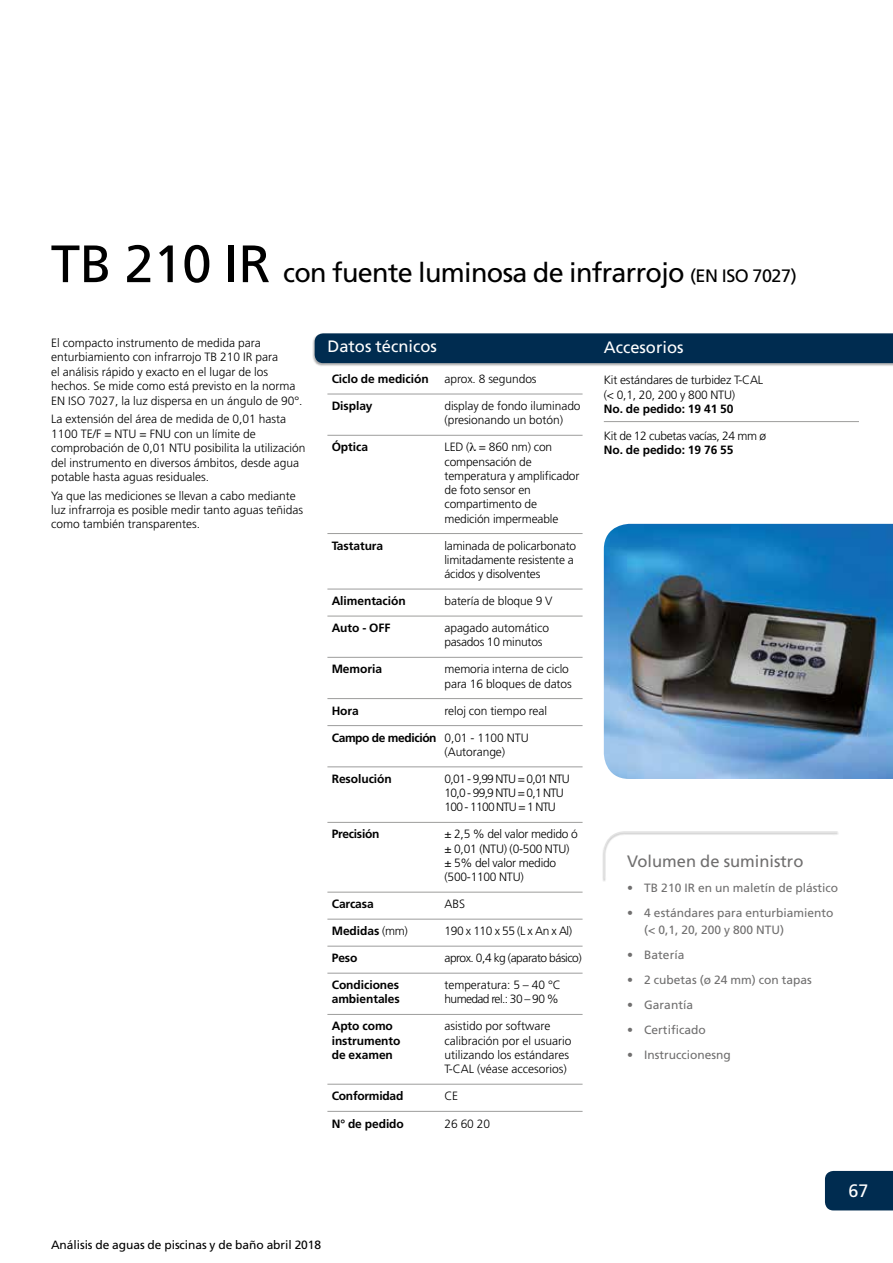
<style>
.page{position:relative;width:893px;height:1263px;background:#fff}
.page>*{position:absolute;margin:0;border:0;box-sizing:border-box;transform-origin:0 0}
.t1{font:27px "Frutiger LT";letter-spacing:-.025em;color:#000}
.t2{font:18px "Frutiger LT";color:#fff}
.t3{font:16.5px "Frutiger LT";color:#fff}
.t4{font:16.5px "Frutiger LT";color:#706f6f}
.t5{font:300 12px/14.2px "Frutiger LT";letter-spacing:-.005em;color:#000}
.t6{font:700 12px "Frutiger LT";letter-spacing:-.005em;color:#000}
.t7{font:12px/16.5px "Frutiger LT";color:#706f6f}
.t8{font:300 12px/14.2px "Frutiger LT";letter-spacing:-.06em;color:#000}
.t9{font:12px "Frutiger LT";letter-spacing:-.005em;color:#000}
.t10{font:300 12px "Frutiger LT";letter-spacing:-.04em;color:#000}
.t11{font:300 12px "Frutiger LT";letter-spacing:-.03em;color:#000}
.t12{font:300 12px "Frutiger LT";letter-spacing:-.035em;color:#000}
.t13{font:300 12px "Frutiger LT";letter-spacing:-.05em;color:#000}
.s1{font-size:52.5px}
.s2{font-size:18px}
.s3{font-weight:700}
.s4{font-weight:300}
</style>
<div class="page">
<div style="left:825px;top:1171px;width:68px;height:39px;background:#002c50"></div>
<div style="left:305px;top:324px;width:588px;height:49px;background:#fff;opacity:.75"></div>
<div style="left:315px;top:333px;width:578px;height:30px;background:#002c50"></div>
<img style="left:604px;top:524px;width:289px;height:255px">
<hr style="left:327px;top:394px;width:256px;height:1px;background:#9d9d9c">
<hr style="left:327px;top:435px;width:256px;height:1px;background:#9d9d9c">
<hr style="left:327px;top:533px;width:256px;height:1px;background:#9d9d9c">
<hr style="left:327px;top:589px;width:256px;height:1px;background:#9d9d9c">
<hr style="left:327px;top:616px;width:256px;height:1px;background:#9d9d9c">
<hr style="left:327px;top:657px;width:256px;height:1px;background:#9d9d9c">
<hr style="left:327px;top:698px;width:256px;height:1px;background:#9d9d9c">
<hr style="left:327px;top:725px;width:256px;height:1px;background:#9d9d9c">
<hr style="left:327px;top:767px;width:256px;height:1px;background:#9d9d9c">
<hr style="left:327px;top:822px;width:256px;height:1px;background:#9d9d9c">
<hr style="left:327px;top:892px;width:256px;height:1px;background:#9d9d9c">
<hr style="left:327px;top:919px;width:256px;height:1px;background:#9d9d9c">
<hr style="left:327px;top:946px;width:256px;height:1px;background:#9d9d9c">
<hr style="left:327px;top:973px;width:256px;height:1px;background:#9d9d9c">
<hr style="left:327px;top:1014px;width:256px;height:1px;background:#9d9d9c">
<hr style="left:327px;top:1084px;width:256px;height:1px;background:#9d9d9c">
<hr style="left:327px;top:1111px;width:256px;height:1px;background:#9d9d9c">
<hr style="left:604px;top:421px;width:255px;height:1px;background:#9d9d9c">
<svg style="left:603px;top:831px;width:235px;height:48px"></svg>
<h1 class="t1" style="left:51px;top:257px;width:747px"><span class="s1">TB 210 IR</span> con fuente luminosa de infrarrojo <span class="s2">(EN ISO 7027)</span></h1>
<p class="t5" style="left:51px;top:336px;width:253px">El compacto instrumento de medida para enturbiamiento con infrarrojo TB 210 IR para<br>el análisis rápido y exacto en el lugar de los hechos. Se mide como está previsto en la norma EN ISO 7027, la luz dispersa en un ángulo de 90°.</p>
<p class="t5" style="left:51px;top:412px;width:256px">La extensión del área de medida de 0,01 hasta 1100 TE/F = NTU = FNU con un límite de comprobación de 0,01 NTU posibilita la utilización del instrumento en diversos ámbitos, desde agua potable hasta aguas residuales.</p>
<p class="t5" style="left:51px;top:488px;width:254px">Ya que las mediciones se llevan a cabo mediante luz infrarroja es posible medir tanto aguas teñidas como también transparentes.</p>
<h3 class="t3" style="left:327px;top:336px;width:111px">Datos técnicos</h3>
<p class="t6" style="left:332px;top:372px;width:99px">Ciclo de medición</p>
<p class="t5" style="left:444px;top:372px;width:94px">aprox. 8 segundos</p>
<p class="t6" style="left:332px;top:399px;width:42px">Display</p>
<p class="t5" style="left:444px;top:399px;width:138px">display de fondo iluminado (presionando un botón)</p>
<p class="t6" style="left:332px;top:440px;width:38px">Óptica</p>
<p class="t5" style="left:444px;top:440px;width:136px">LED ( = 860 nm) con compensación de temperatura y amplificador de foto sensor en compartimento de medición impermeable</p>
<p class="t6" style="left:332px;top:538px;width:53px">Tastatura</p>
<p class="t5" style="left:444px;top:539px;width:133px">laminada de policarbonato limitadamente resistente a ácidos y disolventes</p>
<p class="t6" style="left:332px;top:594px;width:76px">Alimentación</p>
<p class="t5" style="left:444px;top:594px;width:110px">batería de bloque 9 V</p>
<p class="t6" style="left:332px;top:621px;width:60px">Auto - OFF</p>
<p class="t5" style="left:444px;top:621px;width:106px">apagado automático pasados 10 minutos</p>
<p class="t6" style="left:332px;top:662px;width:52px">Memoria</p>
<p class="t5" style="left:444px;top:662px;width:129px">memoria interna de ciclo para 16 bloques de datos</p>
<p class="t6" style="left:332px;top:703px;width:29px">Hora</p>
<p class="t5" style="left:444px;top:704px;width:104px">reloj con tiempo real</p>
<p class="t5" style="left:444px;top:731px;width:86px;text-indent:-113px"><span class="s3">Campo de medición</span> 0,01 - 1100 NTU (Autorange)</p>
<p class="t6" style="left:332px;top:772px;width:62px">Resolución</p>
<p class="t8" style="left:444px;top:772px;width:127px">0,01 - 9,99 NTU = 0,01 NTU<br>10,0 - 99,9 NTU = 0,1 NTU<br>100 - 1100 NTU = 1 NTU</p>
<p class="t6" style="left:332px;top:827px;width:49px">Precisión</p>
<p class="t5" style="left:444px;top:827px;width:135px">± 2,5 % del valor medido ó ± 0,01 (NTU) (0-500 NTU) ± 5% del valor medido (500-1100 NTU)</p>
<p class="t6" style="left:332px;top:897px;width:44px">Carcasa</p>
<p class="t5" style="left:444px;top:897px;width:22px">ABS</p>
<p class="t6" style="left:332px;top:924px;width:77px">Medidas <span class="s4">(mm)</span></p>
<p class="t12" style="left:444px;top:924px;width:129px">190 x 110 x 55 (L x An x Al)</p>
<p class="t6" style="left:332px;top:951px;width:27px">Peso</p>
<p class="t10" style="left:444px;top:951px;width:139px">aprox. 0,4 kg (aparato básico)</p>
<p class="t6" style="left:332px;top:978px;width:69px">Condiciones</p>
<p class="t5" style="left:444px;top:978px;width:118px">temperatura: 5 – 40 °C</p>
<p class="t6" style="left:332px;top:992px;width:70px">ambientales</p>
<p class="t13" style="left:444px;top:992px;width:116px">humedad rel.: 30 – 90 %</p>
<p class="t6" style="left:332px;top:1019px;width:63px">Apto como</p>
<p class="t5" style="left:444px;top:1019px;width:107px">asistido por software</p>
<p class="t6" style="left:332px;top:1033px;width:70px">instrumento</p>
<p class="t5" style="left:444px;top:1034px;width:129px">calibración por el usuario</p>
<p class="t6" style="left:332px;top:1048px;width:63px">de examen</p>
<p class="t5" style="left:444px;top:1048px;width:126px">utilizando los estándares<br>T-CAL (véase accesorios)</p>
<p class="t6" style="left:332px;top:1089px;width:73px">Conformidad</p>
<p class="t5" style="left:444px;top:1089px;width:15px">CE</p>
<p class="t6" style="left:332px;top:1116px;width:74px">N° de pedido</p>
<p class="t5" style="left:444px;top:1116px;width:47px">26 60 20</p>
<h3 class="t3" style="left:604px;top:337px;width:81px">Accesorios</h3>
<p class="t5" style="left:604px;top:373px;width:161px">Kit estándares de turbidez T-CAL (&lt; 0,1, 20, 200 y 800 NTU)</p>
<p class="t6" style="left:604px;top:402px;width:131px">No. de pedido: 19 41 50</p>
<p class="t11" style="left:604px;top:429px;width:164px">Kit de 12 cubetas vacías, 24 mm ø</p>
<p class="t6" style="left:604px;top:443px;width:131px">No. de pedido: 19 76 55</p>
<h3 class="t4" style="left:627px;top:852px;width:178px">Volumen de suministro</h3>
<p class="t7" style="left:627px;top:880px;width:212px">• TB 210 IR en un maletín de plástico</p>
<p class="t7" style="left:644px;top:905px;width:191px;text-indent:-17px">• 4 estándares para enturbiamiento (&lt; 0,1, 20, 200 y 800 NTU)</p>
<p class="t7" style="left:627px;top:946px;width:59px">• Batería</p>
<p class="t7" style="left:627px;top:971px;width:186px">• 2 cubetas (ø 24 mm) con tapas</p>
<p class="t7" style="left:627px;top:996px;width:67px">• Garantía</p>
<p class="t7" style="left:627px;top:1021px;width:80px">• Certificado</p>
<p class="t7" style="left:627px;top:1046px;width:105px">• Instruccionesng</p>
<p class="t9" style="left:51px;top:1238px;width:272px">Análisis de aguas de piscinas y de baño abril 2018</p>
<h2 class="t2" style="left:848px;top:1180px;width:22px">67</h2>
</div>
